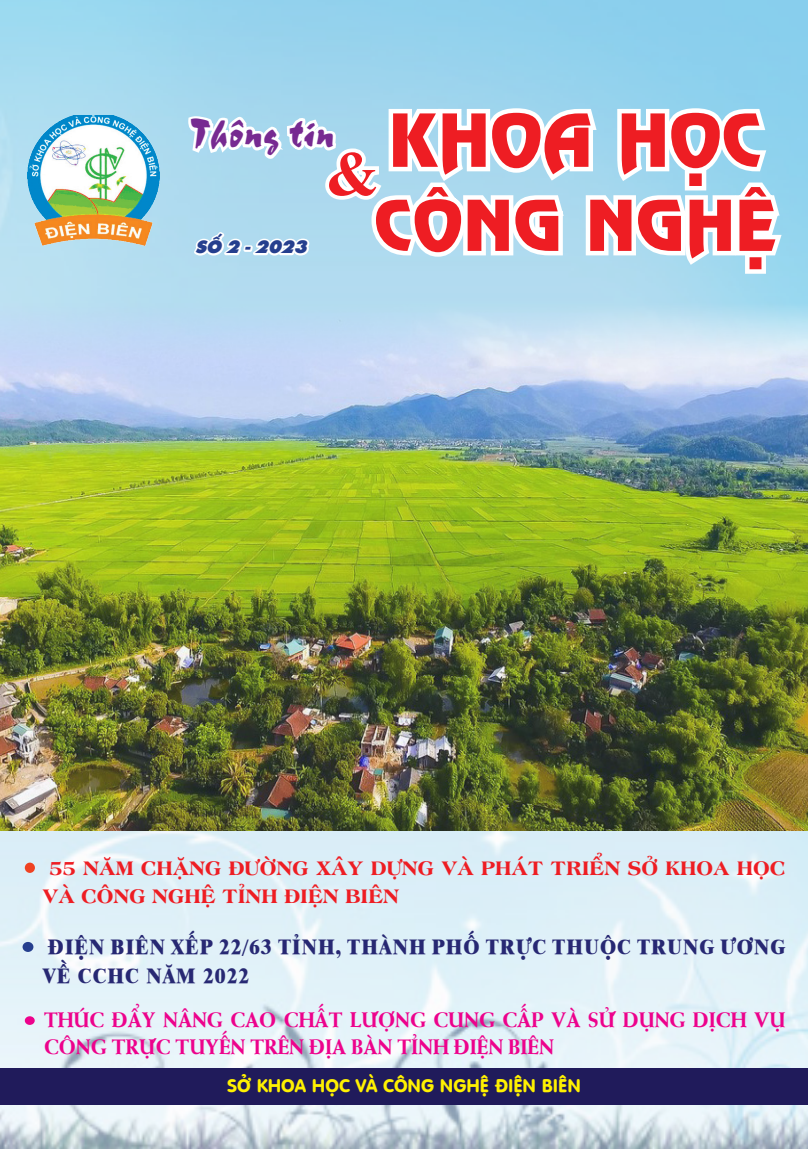
<style>
.page{position:relative;width:808px;height:1149px;background:#fff}
.page>*{position:absolute;margin:0;border:0;box-sizing:border-box;transform-origin:0 0}
.t1{font:72px "UVN Nguyen Du";color:#ee1d23}
.t2{font:69px "UVN Nguyen Du";color:#ee1d23}
.t3{font:700 63px "Times New Roman";color:#ee1d23}
.t4{font:42px "UVN Thang Vu";color:#772a91}
.t5{font:21px/27px "UVN Van Chuong Nang";color:#ed028c;scale:.95 1}
.t6{font:21px/28.5px "UTM Americana EB";color:#ee1d23;scale:.95 1}
.t7{font:21px/28.5px "UVN Thoi Nay Nang";letter-spacing:.05em;color:#272873;scale:.95 1}
.t8{font:700 18px "UVN Van";color:#fff101}
.t9{font:18px "UTM Sharnay";color:#253f8e}
</style>
<div class="page">
<img style="left:0;top:0;width:808px;height:1148px">
<div style="left:0;top:1067px;width:808px;height:37px;background:#201b5b"></div>
<img style="left:23px;top:115px;width:137px;height:132px">
<svg style="left:185px;top:98px;width:603px;height:182px"></svg>
<div style="left:25px;top:862px;width:10px;height:10px;background:#ef4222;border-radius:50%"></div>
<div style="left:23px;top:942px;width:10px;height:8px;background:#253f8e;border-radius:50%"></div>
<div style="left:23px;top:941px;width:10px;height:10px;border:2px solid #253f8e;border-radius:50%"></div>
<svg style="left:25px;top:1015px;width:10px;height:9px"></svg>
<img style="left:0;top:289px;width:808px;height:541px">
<p class="t1" style="left:389px;top:86px;width:375px">KHOA HỌC</p>
<p class="t2" style="left:374px;top:174px;width:404px">CÔNG NGHỆ</p>
<p class="t4" style="left:190px;top:101px;width:147px">Thông tin</p>
<p class="t3" style="left:326px;top:130px;width:54px">&amp;</p>
<p class="t9" style="left:195px;top:232px;width:113px">SỐ 2 - 2023</p>
<p class="t6" style="left:43px;top:851px;width:783px;text-indent:7px">55 NĂM CHẶNG ĐƯỜNG XÂY DỰNG VÀ PHÁT TRIỂN SỞ KHOA HỌC<br>VÀ CÔNG NGHỆ TỈNH ĐIỆN BIÊN</p>
<p class="t7" style="left:43px;top:930px;width:783px">ĐIỆN BIÊN XẾP 22/63 TỈNH, THÀNH PHỐ TRỰC THUỘC TRUNG ƯƠNG<br>VỀ CCHC NĂM 2022</p>
<p class="t5" style="left:44px;top:1003px;width:782px">THÚC ĐẨY NÂNG CAO CHẤT LƯỢNG CUNG CẤP VÀ SỬ DỤNG DỊCH VỤ<br>CÔNG TRỰC TUYẾN TRÊN ĐỊA BÀN TỈNH ĐIỆN BIÊN</p>
<p class="t8" style="left:227px;top:1070px;width:355px">SỞ KHOA HỌC VÀ CÔNG NGHỆ ĐIỆN BIÊN</p>
</div>
